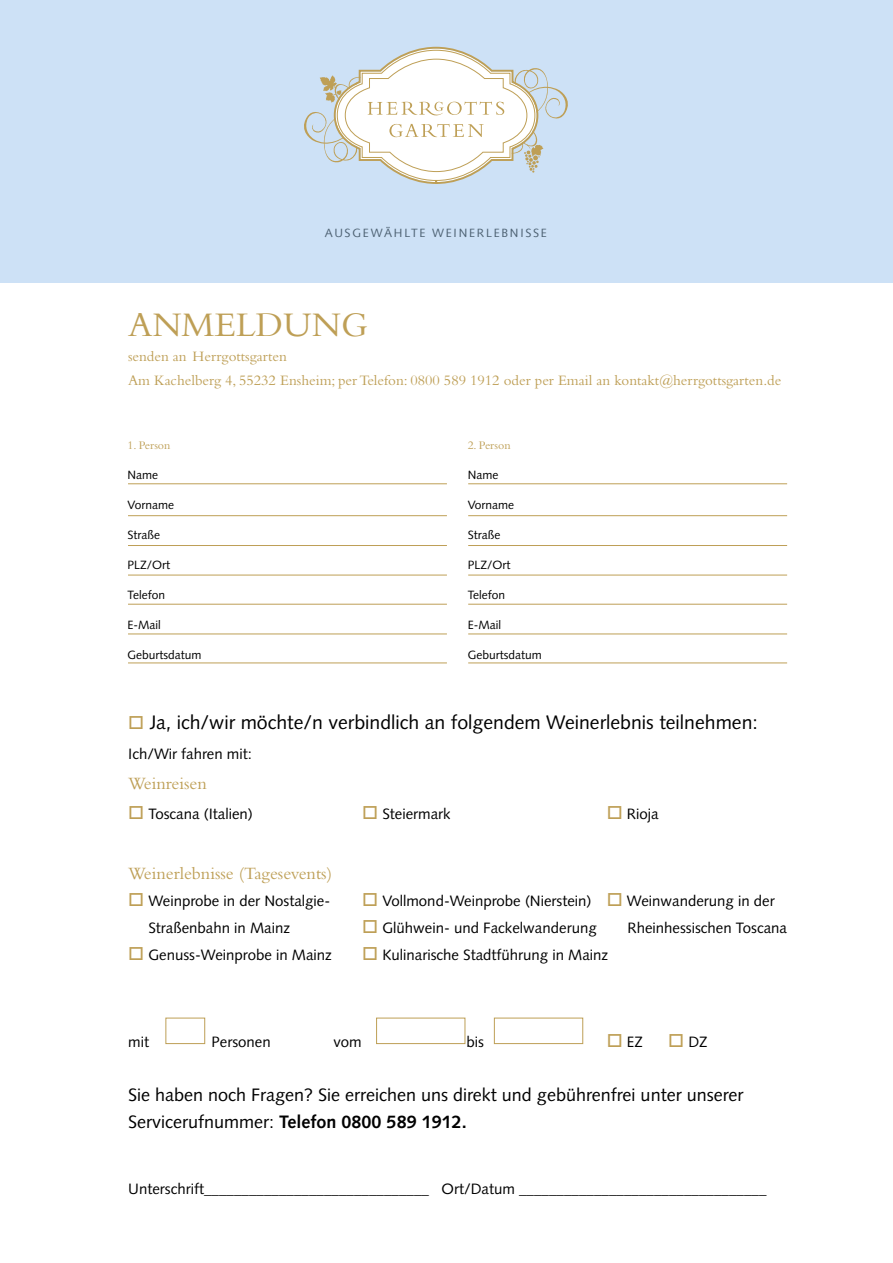
<style>
.page{position:relative;width:893px;height:1263px;background:#fff}
.page>*{position:absolute;margin:0;border:0;box-sizing:border-box;transform-origin:0 0}
.t1{font:36px "Bembo";color:#be9f56}
.t2{font:19.5px "Syntax";color:#000}
.t3{font:18px/27px "Syntax";color:#000}
.t4{font:18px "Bembo";color:#be9f56}
.t5{font:15px "Syntax";color:#000}
.t6{font:15px/24px "Bembo";color:#be9f56}
.t7{font:12px "Syntax";color:#000}
.t8{font:12px "Syntax Com";letter-spacing:.145em;color:#4d6172}
.t9{font:12px "Bembo";color:#be9f56}
.s1{color:#be9f56}
.s2{font-weight:700}
</style>
<div class="page">
<div style="left:0;top:0;width:893px;height:283px;background:#cde1f6"></div>
<svg style="left:304px;top:46px;width:264px;height:138px"></svg>
<div style="left:165px;top:1017px;width:40px;height:27px;border:1px solid #be9f56"></div>
<div style="left:376px;top:1017px;width:89px;height:27px;border:1px solid #be9f56"></div>
<div style="left:494px;top:1017px;width:89px;height:27px;border:1px solid #be9f56"></div>
<hr style="left:128px;top:515px;width:319px;height:1px;background:#be9f56">
<hr style="left:468px;top:515px;width:319px;height:1px;background:#be9f56">
<hr style="left:128px;top:483px;width:319px;height:1px;background:#be9f56">
<hr style="left:468px;top:483px;width:319px;height:1px;background:#be9f56">
<hr style="left:128px;top:604px;width:319px;height:1px;background:#be9f56">
<hr style="left:468px;top:604px;width:319px;height:1px;background:#be9f56">
<hr style="left:128px;top:633px;width:319px;height:1px;background:#be9f56">
<hr style="left:468px;top:633px;width:319px;height:1px;background:#be9f56">
<hr style="left:128px;top:575px;width:319px;height:1px;background:#be9f56">
<hr style="left:468px;top:575px;width:319px;height:1px;background:#be9f56">
<hr style="left:128px;top:545px;width:319px;height:1px;background:#be9f56">
<hr style="left:468px;top:545px;width:319px;height:1px;background:#be9f56">
<hr style="left:128px;top:662px;width:319px;height:1px;background:#be9f56">
<hr style="left:468px;top:662px;width:319px;height:1px;background:#be9f56">
<p class="t8" style="left:325px;top:226px;width:223px">AUSGEWÄHLTE WEINERLEBNISSE</p>
<h1 class="t1" style="left:128px;top:304px;width:241px">Anmeldung</h1>
<p class="t6" style="left:128px;top:344px;width:655px">senden an Herrgottsgarten<br>Am Kachelberg 4, 55232 Ensheim; per Telefon: 0800 589 1912 oder per Email an kontakt@herrgottsgarten.de</p>
<p class="t9" style="left:128px;top:439px;width:44px">1. Person</p>
<p class="t7" style="left:128px;top:468px;width:32px">Name</p>
<p class="t7" style="left:128px;top:498px;width:48px">Vorname</p>
<p class="t7" style="left:128px;top:528px;width:34px">Straße</p>
<p class="t7" style="left:128px;top:558px;width:44px">PLZ/Ort</p>
<p class="t7" style="left:128px;top:588px;width:39px">Telefon</p>
<p class="t7" style="left:128px;top:618px;width:35px">E-Mail</p>
<p class="t7" style="left:128px;top:648px;width:76px">Geburtsdatum</p>
<p class="t9" style="left:468px;top:439px;width:44px">2. Person</p>
<p class="t7" style="left:468px;top:468px;width:32px">Name</p>
<p class="t7" style="left:468px;top:498px;width:48px">Vorname</p>
<p class="t7" style="left:468px;top:528px;width:34px">Straße</p>
<p class="t7" style="left:468px;top:558px;width:44px">PLZ/Ort</p>
<p class="t7" style="left:468px;top:588px;width:39px">Telefon</p>
<p class="t7" style="left:468px;top:618px;width:35px">E-Mail</p>
<p class="t7" style="left:468px;top:648px;width:76px">Geburtsdatum</p>
<h2 class="t2" style="left:128px;top:711px;width:631px"><span class="s1">□</span> Ja, ich/wir möchte/n verbindlich an folgendem Weinerlebnis teilnehmen:</h2>
<p class="t5" style="left:128px;top:745px;width:125px">Ich/Wir fahren mit:</p>
<p class="t4" style="left:128px;top:773px;width:80px">Weinreisen</p>
<p class="t5" style="left:128px;top:805px;width:126px"><span class="s1">□</span> Toscana (Italien)</p>
<p class="t5" style="left:362px;top:805px;width:90px"><span class="s1">□</span> Steiermark</p>
<p class="t5" style="left:607px;top:805px;width:53px"><span class="s1">□</span> Rioja</p>
<p class="t4" style="left:128px;top:863px;width:205px">Weinerlebnisse (Tagesevents)</p>
<p class="t5" style="left:128px;top:892px;width:204px"><span class="s1">□</span> Weinprobe in der Nostalgie-</p>
<p class="t5" style="left:362px;top:892px;width:414px"><span class="s1">□</span> Vollmond-Weinprobe (Nierstein) <span class="s1">□</span> Weinwanderung in der</p>
<p class="t5" style="left:148px;top:919px;width:143px">Straßenbahn in Mainz</p>
<p class="t5" style="left:362px;top:919px;width:236px"><span class="s1">□</span> Glühwein- und Fackelwanderung</p>
<p class="t5" style="left:628px;top:919px;width:161px">Rheinhessischen Toscana</p>
<p class="t5" style="left:128px;top:946px;width:205px"><span class="s1">□</span> Genuss-Weinprobe in Mainz</p>
<p class="t5" style="left:362px;top:946px;width:248px"><span class="s1">□</span> Kulinarische Stadtführung in Mainz</p>
<p class="t5" style="left:128px;top:1033px;width:22px">mit</p>
<p class="t5" style="left:212px;top:1033px;width:61px">Personen</p>
<p class="t5" style="left:333px;top:1033px;width:30px">vom</p>
<p class="t5" style="left:466px;top:1033px;width:19px">bis</p>
<p class="t5" style="left:607px;top:1033px;width:38px"><span class="s1">□</span> EZ</p>
<p class="t5" style="left:668px;top:1033px;width:41px"><span class="s1">□</span> DZ</p>
<p class="t3" style="left:128px;top:1081px;width:617px">Sie haben noch Fragen? Sie erreichen uns direkt und gebührenfrei unter unserer<br>Servicerufnummer: <span class="s2">Telefon 0800 589 1912.</span></p>
<p class="t5" style="left:128px;top:1180px;width:640px">Unterschrift______________________________ Ort/Datum _________________________________</p>
</div>
